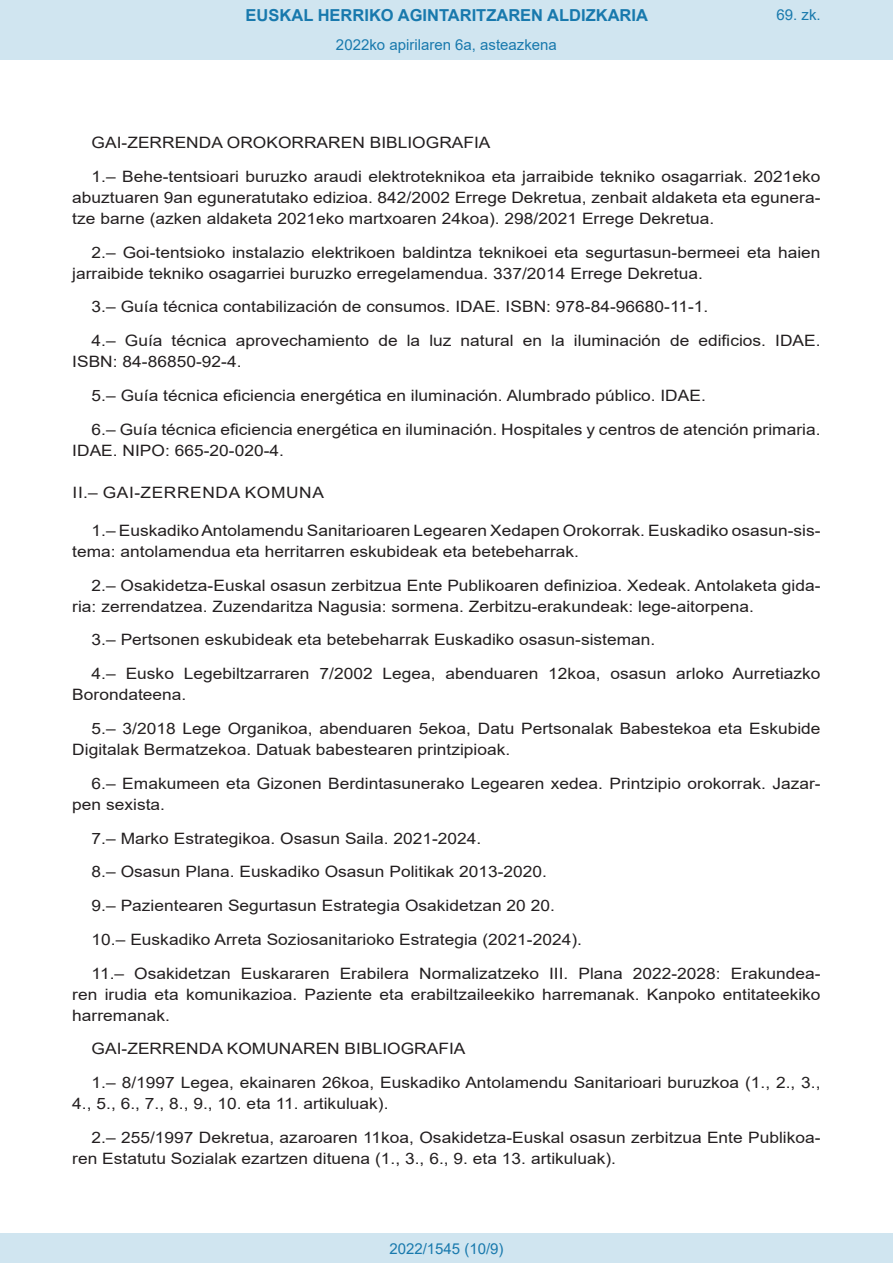
<style>
.page{position:relative;width:893px;height:1263px;background:#fff}
.page>*{position:absolute;margin:0;border:0;box-sizing:border-box;transform-origin:0 0}
.t1{font:700 16.5px "Arial";color:#1879ad}
.BOPVDetalle{font:15.6px/21px "Arial";color:#231f20;scale:1.11 1}
.BOPVDisposicion{font:15.6px "Arial";letter-spacing:.035em;color:#231f20;scale:1.11 1}
.Paginacion_Centro{font:15px "Arial";color:#1879ad}
</style>
<div class="page">
<div style="left:0;top:0;width:893px;height:60px;background:#d0e5f0"></div>
<div style="left:0;top:1233px;width:893px;height:30px;background:#d0e5f0"></div>
<p class="t1" style="left:246px;top:3px;width:404px">EUSKAL HERRIKO AGINTARITZAREN ALDIZKARIA</p>
<p class="Paginacion_Centro" style="left:336px;top:35px;width:222px">2022ko apirilaren 6a, asteazkena</p>
<p class="Paginacion_Centro" style="left:776px;top:5px;width:46px">69. zk.</p>
<p class="BOPVDetalle" style="left:92px;top:132px;width:361px">GAI-ZERRENDA OROKORRAREN BIBLIOGRAFIA</p>
<p class="BOPVDetalle" style="left:72px;top:166px;width:676px;text-align:justify;text-indent:19px">1.– Behe-tentsioari buruzko araudi elektroteknikoa eta jarraibide tekniko osagarriak. 2021eko abuztuaren 9an eguneratutako edizioa. 842/2002 Errege Dekretua, zenbait aldaketa eta egunera&shy;tze barne (azken aldaketa 2021eko martxoaren 24koa). 298/2021 Errege Dekretua.</p>
<p class="BOPVDetalle" style="left:72px;top:242px;width:676px;text-indent:19px">2.– Goi-tentsioko instalazio elektrikoen baldintza teknikoei eta segurtasun-bermeei eta haien jarraibide tekniko osagarriei buruzko erregelamendua. 337/2014 Errege Dekretua.</p>
<p class="BOPVDetalle" style="left:92px;top:296px;width:557px">3.– Guía técnica contabilización de consumos. IDAE. ISBN: 978-84-96680-11-1.</p>
<p class="BOPVDetalle" style="left:72px;top:330px;width:676px;text-indent:19px">4.– Guía técnica aprovechamiento de la luz natural en la iluminación de edificios. IDAE.<br>ISBN: 84-86850-92-4.</p>
<p class="BOPVDetalle" style="left:92px;top:385px;width:555px">5.– Guía técnica eficiencia energética en iluminación. Alumbrado público. IDAE.</p>
<p class="BOPVDetalle" style="left:72px;top:419px;width:676px;text-indent:19px">6.– Guía técnica eficiencia energética en iluminación. Hospitales y centros de atención primaria.<br>IDAE. NIPO: 665-20-020-4.</p>
<p class="BOPVDisposicion" style="left:73px;top:482px;width:228px">II.– GAI-ZERRENDA KOMUNA</p>
<p class="BOPVDetalle" style="left:72px;top:520px;width:676px;text-indent:19px">1.– Euskadiko Antolamendu Sanitarioaren Legearen Xedapen Orokorrak. Euskadiko osasun-sis&shy;tema: antolamendua eta herritarren eskubideak eta betebeharrak.</p>
<p class="BOPVDetalle" style="left:72px;top:575px;width:676px;text-indent:19px">2.– Osakidetza-Euskal osasun zerbitzua Ente Publikoaren definizioa. Xedeak. Antolaketa gida&shy;ria: zerrendatzea. Zuzendaritza Nagusia: sormena. Zerbitzu-erakundeak: lege-aitorpena.</p>
<p class="BOPVDetalle" style="left:92px;top:629px;width:509px">3.– Pertsonen eskubideak eta betebeharrak Euskadiko osasun-sisteman.</p>
<p class="BOPVDetalle" style="left:72px;top:663px;width:676px;text-indent:19px">4.– Eusko Legebiltzarraren 7/2002 Legea, abenduaren 12koa, osasun arloko Aurretiazko<br>Borondateena.</p>
<p class="BOPVDetalle" style="left:72px;top:718px;width:676px;text-indent:19px">5.– 3/2018 Lege Organikoa, abenduaren 5ekoa, Datu Pertsonalak Babestekoa eta Eskubide<br>Digitalak Bermatzekoa. Datuak babestearen printzipioak.</p>
<p class="BOPVDetalle" style="left:72px;top:773px;width:676px;text-indent:19px">6.– Emakumeen eta Gizonen Berdintasunerako Legearen xedea. Printzipio orokorrak. Jazar&shy;pen sexista.</p>
<p class="BOPVDetalle" style="left:92px;top:827px;width:353px">7.– Marko Estrategikoa. Osasun Saila. 2021-2024.</p>
<p class="BOPVDetalle" style="left:92px;top:861px;width:412px">8.– Osasun Plana. Euskadiko Osasun Politikak 2013-2020.</p>
<p class="BOPVDetalle" style="left:92px;top:895px;width:419px">9.– Pazientearen Segurtasun Estrategia Osakidetzan 20 20.</p>
<p class="BOPVDetalle" style="left:92px;top:929px;width:443px">10.– Euskadiko Arreta Soziosanitarioko Estrategia (2021-2024).</p>
<p class="BOPVDetalle" style="left:72px;top:962px;width:676px;text-align:justify;text-indent:19px">11.– Osakidetzan Euskararen Erabilera Normalizatzeko III. Plana 2022-2028: Erakundea&shy;ren irudia eta komunikazioa. Paziente eta erabiltzaileekiko harremanak. Kanpoko entitateekiko harremanak.</p>
<p class="BOPVDetalle" style="left:92px;top:1038px;width:338px">GAI-ZERRENDA KOMUNAREN BIBLIOGRAFIA</p>
<p class="BOPVDetalle" style="left:72px;top:1072px;width:676px;text-indent:19px">1.– 8/1997 Legea, ekainaren 26koa, Euskadiko Antolamendu Sanitarioari buruzkoa (1., 2., 3.,<br>4., 5., 6., 7., 8., 9., 10. eta 11. artikuluak).</p>
<p class="BOPVDetalle" style="left:72px;top:1127px;width:676px;text-indent:19px">2.– 255/1997 Dekretua, azaroaren 11koa, Osakidetza-Euskal osasun zerbitzua Ente Publikoa&shy;ren Estatutu Sozialak ezartzen dituena (1., 3., 6., 9. eta 13. artikuluak).</p>
<p class="Paginacion_Centro" style="left:389px;top:1238px;width:116px">2022/1545 (10/9)</p>
</div>
